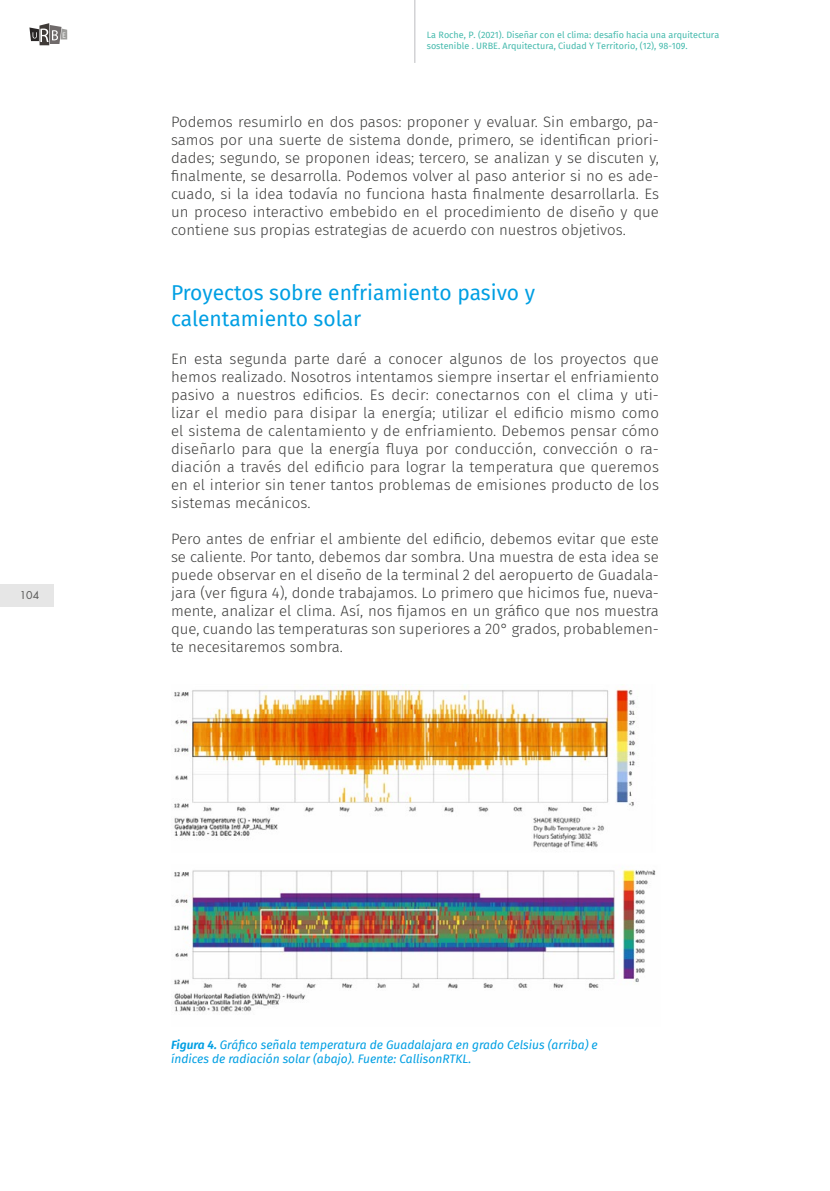
<style>
.page{position:relative;width:830px;height:1191px;background:#fff}
.page>*{position:absolute;margin:0;border:0;box-sizing:border-box;transform-origin:0 0}
.t1{font:21px/25.2px "Fira Sans";color:#009fe3}
.t2{font:300 15px/18px "Fira Sans";color:#3c3c3b;text-align:justify}
.t3{font:italic 12px/14.4px "Fira Sans";color:#009fe3}
.t4{font:10.5px "Futura Std";color:#575756}
.t5{font:9px/10.8px "Fira Sans";color:#45baad}
.s1{font-style:inherit}
.s2{font-weight:600}
</style>
<div class="page">
<div style="left:0;top:584px;width:53px;height:22px;background:#e6e6e6"></div>
<img style="left:174px;top:689px;width:482px;height:323px">
<svg style="left:29px;top:23px;width:38px;height:22px"></svg>
<hr style="left:414px;top:0;width:1px;height:63px;background:#bcbdc0">
<p class="t4" style="left:20px;top:588px;width:21px">104</p>
<p class="t5" style="left:426px;top:29px;width:294px">La Roche, P. (2021). Diseñar con el clima: desafío hacia una arquitectura sostenible . URBE. Arquitectura, Ciudad Y Territorio, (12), 98-109.<span class="s1">.</span></p>
<p class="t2" style="left:171px;top:112px;width:489px">Podemos resumirlo en dos pasos: proponer y evaluar. Sin embargo, pa&shy;samos por una suerte de sistema donde, primero, se identifican priori&shy;dades; segundo, se proponen ideas; tercero, se analizan y se discuten y, finalmente, se desarrolla. Podemos volver al paso anterior si no es ade&shy;cuado, si la idea todavía no funciona hasta finalmente desarrollarla. Es un proceso interactivo embebido en el procedimiento de diseño y que contiene sus propias estrategias de acuerdo con nuestros objetivos.</p>
<h1 class="t1" style="left:171px;top:280px;width:365px">Proyectos sobre enfriamiento pasivo y calentamiento solar</h1>
<p class="t2" style="left:171px;top:349px;width:489px">En esta segunda parte daré a conocer algunos de los proyectos que hemos realizado. Nosotros intentamos siempre insertar el enfriamiento pasivo a nuestros edificios. Es decir: conectarnos con el clima y uti&shy;lizar el medio para disipar la energía; utilizar el edificio mismo como el sistema de calentamiento y de enfriamiento. Debemos pensar cómo diseñarlo para que la energía fluya por conducción, convección o ra&shy;diación a través del edificio para lograr la temperatura que queremos en el interior sin tener tantos problemas de emisiones producto de los sistemas mecánicos.</p>
<p class="t2" style="left:171px;top:529px;width:489px">Pero antes de enfriar el ambiente del edificio, debemos evitar que este se caliente. Por tanto, debemos dar sombra. Una muestra de esta idea se puede observar en el diseño de la terminal 2 del aeropuerto de Guadala&shy;jara (ver figura 4), donde trabajamos. Lo primero que hicimos fue, nueva&shy;mente, analizar el clima. Así, nos fijamos en un gráfico que nos muestra que, cuando las temperaturas son superiores a 20° grados, probablemen&shy;te necesitaremos sombra.</p>
<p class="t3" style="left:171px;top:1037px;width:428px"><span class="s2">Figura 4.</span> Gráfico señala temperatura de Guadalajara en grado Celsius (arriba) e índices de radiación solar (abajo). Fuente: CallisonRTKL.</p>
</div>
